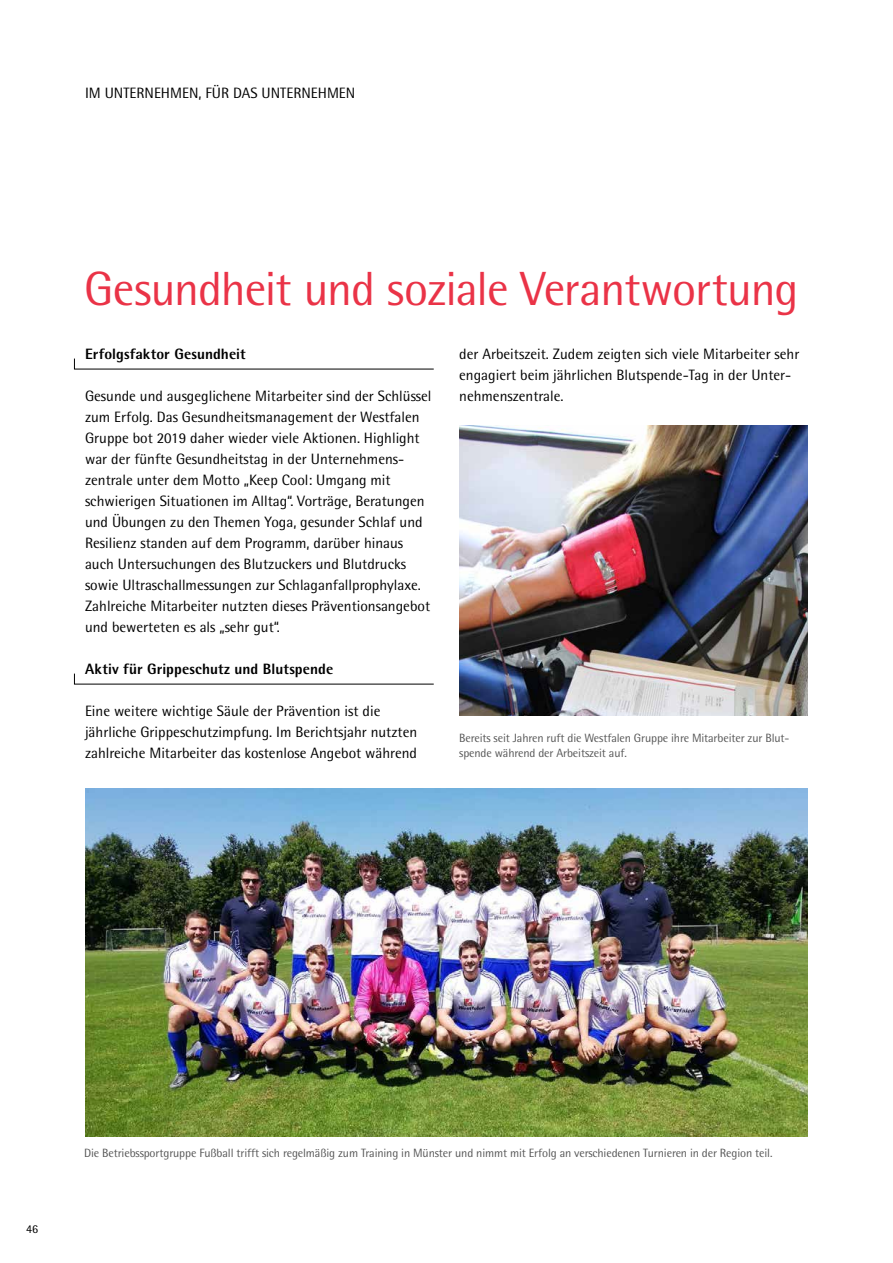
<style>
.page{position:relative;width:893px;height:1263px;background:#fff}
.page>*{position:absolute;margin:0;border:0;box-sizing:border-box;transform-origin:0 0}
.t1{font:48px "Rotis Semi Sans Pro";letter-spacing:-.025em;color:#ea3347}
.t2{font:15px/21px "Rotis Semi Sans Pro";color:#000}
.t3{font:800 15px "Rotis Semi Sans Pro";letter-spacing:.005em;color:#000}
.t4{font:12px/15px "Rotis Semi Sans Pro";letter-spacing:-.01em;color:#565656}
.t5{font:12px "Rotis Semi Sans Pro";color:#000}
</style>
<div class="page">
<img style="left:85px;top:788px;width:723px;height:348px">
<svg style="left:74px;top:358px;width:360px;height:12px"></svg>
<svg style="left:74px;top:673px;width:360px;height:12px"></svg>
<img style="left:459px;top:425px;width:349px;height:291px">
<p class="t2" style="left:85px;top:82px;width:272px">IM UNTERNEHMEN, FÜR DAS UNTERNEHMEN</p>
<h1 class="t1" style="left:84px;top:261px;width:716px">Gesundheit und soziale Verantwortung</h1>
<p class="t3" style="left:85px;top:344px;width:162px">Erfolgsfaktor Gesundheit</p>
<p class="t2" style="left:85px;top:385px;width:348px">Gesunde und ausgeglichene Mitarbeiter sind der Schlüssel zum Erfolg. Das Gesundheitsmanagement der Westfalen Gruppe bot 2019 daher wieder viele Aktionen. Highlight war der fünfte Gesundheitstag in der Unternehmens&shy;zentrale unter dem Motto „Keep Cool: Umgang mit schwierigen Situationen im Alltag“. Vorträge, Beratungen und Übungen zu den Themen Yoga, gesunder Schlaf und Resilienz standen auf dem Programm, darüber hinaus auch Untersuchungen des Blutzuckers und Blutdrucks sowie Ultraschallmessungen zur Schlaganfallprophylaxe.<br>Zahlreiche Mitarbeiter nutzten dieses Präventionsangebot und bewerteten es als „sehr gut“.</p>
<p class="t3" style="left:85px;top:659px;width:250px">Aktiv für Grippeschutz und Blutspende</p>
<p class="t2" style="left:85px;top:700px;width:334px">Eine weitere wichtige Säule der Prävention ist die jährliche Grippeschutzimpfung. Im Berichtsjahr nutzten zahlreiche Mitarbeiter das kostenlose Angebot während</p>
<p class="t2" style="left:459px;top:343px;width:342px">der Arbeitszeit. Zudem zeigten sich viele Mitarbeiter sehr engagiert beim jährlichen Blutspende-Tag in der Unter&shy;nehmenszentrale.</p>
<p class="t4" style="left:459px;top:730px;width:332px">Bereits seit Jahren ruft die Westfalen Gruppe ihre Mitarbeiter zur Blut&shy;spende während der Arbeitszeit auf.</p>
<p class="t5" style="left:26px;top:1222px;width:14px">46</p>
<p class="t4" style="left:84px;top:1145px;width:690px">Die Betriebssportgruppe Fußball trifft sich regelmäßig zum Training in Münster und nimmt mit Erfolg an verschiedenen Turnieren in der Region teil.</p>
</div>
